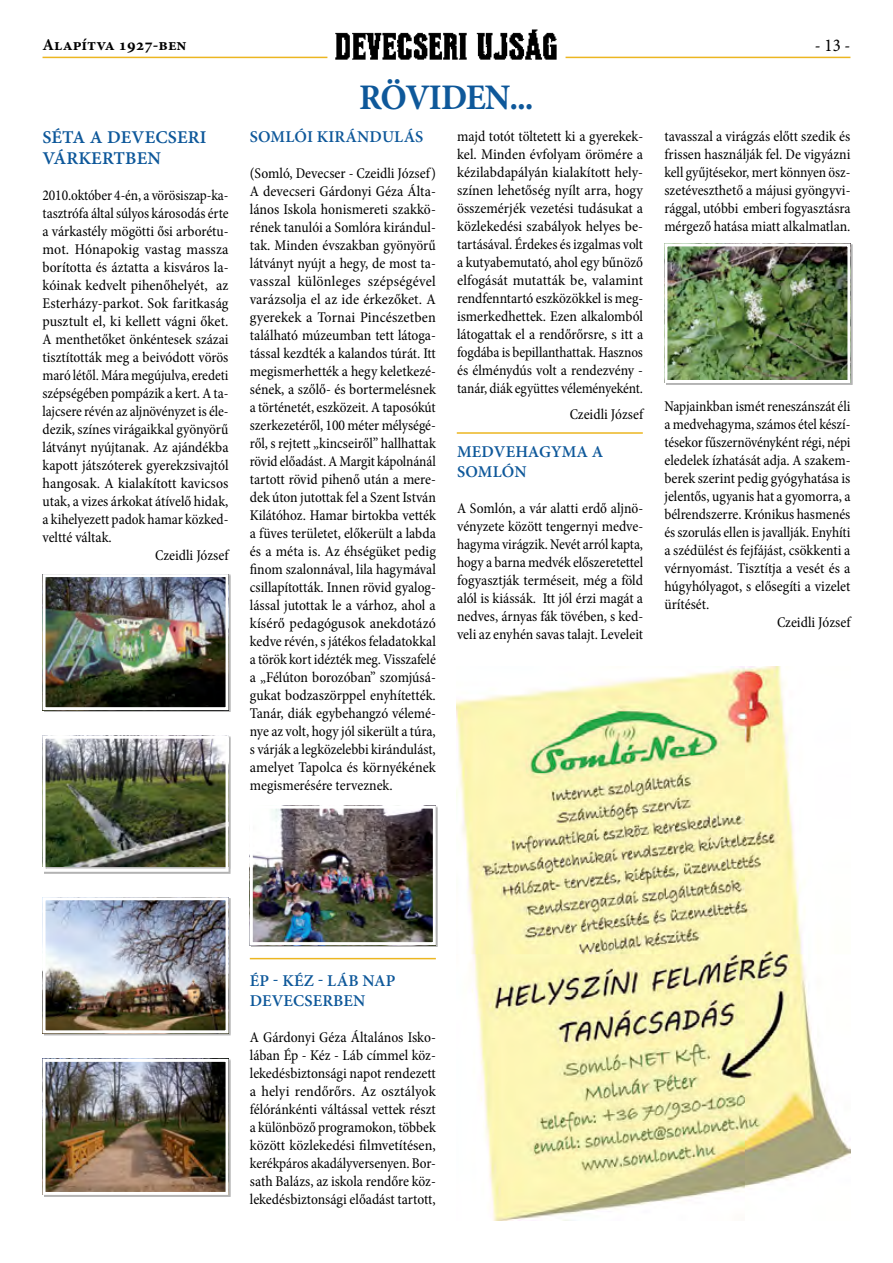
<style>
.page{position:relative;width:893px;height:1263px;background:#fff}
.page>*{position:absolute;margin:0;border:0;box-sizing:border-box;transform-origin:0 0}
.t1{font:700 36px "Minion Pro";letter-spacing:.035em;color:#0e589a;scale:.96 1}
.t2{font:18px/21.6px "Minion Pro Semibold Capt";letter-spacing:.01em;color:#0e589a}
.t3{font:18px "Minion Pro Cn Capt";color:#000}
.t4{font:600 16.5px/19.8px "Minion Pro";letter-spacing:.01em;color:#0e589a}
.t5{font:700 16.5px "Minion Pro";color:#000}
.t6{font:condensed 15px/18px "Minion Pro";letter-spacing:-.005em;color:#000;text-align:justify}
</style>
<div class="page">
<img style="left:335px;top:29px;width:222px;height:31px">
<hr style="left:43px;top:57px;width:284px;height:1px;background:#ecb621">
<hr style="left:566px;top:57px;width:284px;height:1px;background:#ecb621">
<div style="left:44px;top:575px;width:187px;height:137px;background:#000;opacity:.3"></div>
<img style="left:47px;top:578px;width:178px;height:128px">
<div style="left:43px;top:574px;width:186px;height:136px;border:3px solid #fff"></div>
<div style="left:44px;top:736px;width:187px;height:138px;background:#000;opacity:.3"></div>
<img style="left:47px;top:740px;width:178px;height:126px">
<div style="left:43px;top:736px;width:186px;height:136px;border:3px solid #fff"></div>
<div style="left:44px;top:898px;width:187px;height:137px;background:#000;opacity:.3"></div>
<img style="left:47px;top:901px;width:178px;height:128px">
<div style="left:43px;top:897px;width:186px;height:136px;border:3px solid #fff"></div>
<div style="left:44px;top:1059px;width:187px;height:138px;background:#b3b3b3"></div>
<img style="left:47px;top:1063px;width:178px;height:128px">
<div style="left:43px;top:1059px;width:186px;height:136px;border:3px solid #fff"></div>
<div style="left:251px;top:806px;width:187px;height:141px;background:#000;opacity:.3"></div>
<img style="left:254px;top:809px;width:178px;height:132px">
<div style="left:250px;top:805px;width:186px;height:140px;border:3px solid #fff"></div>
<div style="left:666px;top:244px;width:187px;height:141px;background:#000;opacity:.3"></div>
<img style="left:668px;top:247px;width:178px;height:132px">
<div style="left:664px;top:243px;width:186px;height:140px;border:3px solid #fff"></div>
<img style="left:457px;top:666px;width:393px;height:554px">
<hr style="left:250px;top:958px;width:186px;height:1px;background:#ecb621">
<hr style="left:457px;top:432px;width:186px;height:2px;background:#ecb621">
<p class="t5" style="left:43px;top:33px;width:145px">Alapítva 1927-ben</p>
<p class="t3" style="left:815px;top:33px;width:37px">- 13 -</p>
<p class="t2" style="left:43px;top:126px;width:166px">SÉTA A DEVECSERI<br>VÁRKERTBEN</p>
<p class="t6" style="left:43px;top:187px;width:188px">2010.október 4-én, a vörösiszap-ka-</p>
<p class="t6" style="left:43px;top:205px;width:188px">tasztrófa által súlyos károsodás érte</p>
<p class="t6" style="left:43px;top:223px;width:188px">a várkastély mögötti ősi arborétu-</p>
<p class="t6" style="left:43px;top:241px;width:188px">mot. Hónapokig vastag massza</p>
<p class="t6" style="left:43px;top:259px;width:188px">borította és áztatta a kisváros la-</p>
<p class="t6" style="left:43px;top:277px;width:187px">kóinak kedvelt pihenőhelyét, az</p>
<p class="t6" style="left:43px;top:295px;width:188px">Esterházy-parkot. Sok faritkaság</p>
<p class="t6" style="left:43px;top:313px;width:188px">pusztult el, ki kellett vágni őket.</p>
<p class="t6" style="left:43px;top:331px;width:188px">A menthetőket önkéntesek százai</p>
<p class="t6" style="left:43px;top:349px;width:188px">tisztították meg a beivódott vörös</p>
<p class="t6" style="left:43px;top:367px;width:187px">maró létől. Mára megújulva, eredeti</p>
<p class="t6" style="left:43px;top:385px;width:188px">szépségében pompázik a kert. A ta-</p>
<p class="t6" style="left:43px;top:403px;width:188px">lajcsere révén az aljnövényzet is éle-</p>
<p class="t6" style="left:43px;top:421px;width:187px">dezik, színes virágaikkal gyönyörű</p>
<p class="t6" style="left:43px;top:439px;width:188px">látványt nyújtanak. Az ajándékba</p>
<p class="t6" style="left:43px;top:457px;width:188px">kapott játszóterek gyerekzsivajtól</p>
<p class="t6" style="left:43px;top:475px;width:188px">hangosak. A kialakított kavicsos</p>
<p class="t6" style="left:43px;top:493px;width:188px">utak, a vizes árkokat átívelő hidak,</p>
<p class="t6" style="left:43px;top:511px;width:188px">a kihelyezett padok hamar közked-</p>
<p class="t6" style="left:43px;top:529px;width:71px">veltté váltak.</p>
<p class="t6" style="left:155px;top:547px;width:75px">Czeidli József</p>
<h1 class="t1" style="left:359px;top:72px;width:183px">Röviden...</h1>
<p class="t4" style="left:250px;top:126px;width:174px">SOMLÓI KIRÁNDULÁS</p>
<p class="t6" style="left:250px;top:164px;width:188px">(Somló, Devecser - Czeidli József)<br>A devecseri Gárdonyi Géza Álta&shy;lános Iskola honismereti szakkö&shy;rének tanulói a Somlóra kirándul&shy;tak. Minden évszakban gyönyörű látványt nyújt a hegy, de most ta&shy;vasszal különleges szépségével varázsolja el az ide érkezőket. A gyerekek a Tornai Pincészetben található múzeumban tett látoga&shy;tással kezdték a kalandos túrát. Itt megismerhették a hegy keletkezé&shy;sének, a szőlő- és bortermelésnek a történetét, eszközeit. A taposókút szerkezetéről, 100 méter mélységé&shy;ről, s rejtett „kincseiről” hallhattak rövid előadást. A Margit kápolnánál tartott rövid pihenő után a mere&shy;dek úton jutottak fel a Szent István Kilátóhoz. Hamar birtokba vették a füves területet, előkerült a labda és a méta is. Az éhségüket pedig finom szalonnával, lila hagymával csillapították. Innen rövid gyalog&shy;lással jutottak le a várhoz, ahol a kísérő pedagógusok anekdotázó kedve révén, s játékos feladatokkal a török kort idézték meg. Visszafelé a „Félúton borozóban” szomjúsá&shy;gukat bodzaszörppel enyhítették.<br>Tanár, diák egybehangzó vélemé&shy;nye az volt, hogy jól sikerült a túra, s várják a legközelebbi kirándulást, amelyet Tapolca és környékének megismerésére terveznek.</p>
<p class="t6" style="left:457px;top:127px;width:188px">majd totót töltetett ki a gyerekek&shy;kel. Minden évfolyam örömére a kézilabdapályán kialakított hely&shy;színen lehetőség nyílt arra, hogy összemérjék vezetési tudásukat a közlekedési szabályok helyes be&shy;tartásával. Érdekes és izgalmas volt a kutyabemutató, ahol egy bűnöző elfogását mutatták be, valamint rendfenntartó eszközökkel is meg&shy;ismerkedhettek. Ezen alkalomból látogattak el a rendőrőrsre, s itt a fogdába is bepillanthattak. Hasznos és élménydús volt a rendezvény - tanár, diák együttes véleményeként.</p>
<p class="t6" style="left:570px;top:406px;width:75px">Czeidli József</p>
<p class="t4" style="left:457px;top:442px;width:146px">MEDVEHAGYMA A<br>SOMLÓN</p>
<p class="t6" style="left:457px;top:499px;width:188px">A Somlón, a vár alatti erdő aljnö&shy;vényzete között tengernyi medve&shy;hagyma virágzik. Nevét arról kapta, hogy a barna medvék előszeretettel fogyasztják terméseit, még a föld alól is kiássák. Itt jól érzi magát a nedves, árnyas fák tövében, s ked&shy;veli az enyhén savas talajt. Leveleit</p>
<p class="t6" style="left:664px;top:127px;width:188px">tavasszal a virágzás előtt szedik és frissen használják fel. De vigyázni kell gyűjtésekor, mert könnyen ös - szetéveszthető a májusi gyöngyvi&shy;rággal, utóbbi emberi fogyasztásra mérgező hatása miatt alkalmatlan.</p>
<p class="t6" style="left:664px;top:397px;width:187px">Napjainkban ismét reneszánszát éli</p>
<p class="t6" style="left:664px;top:415px;width:188px">a medvehagyma, számos étel készí-</p>
<p class="t6" style="left:664px;top:433px;width:188px">tésekor fűszernövényként régi, népi</p>
<p class="t6" style="left:664px;top:451px;width:188px">eledelek ízhatását adja. A szakem-</p>
<p class="t6" style="left:664px;top:469px;width:188px">berek szerint pedig gyógyhatása is</p>
<p class="t6" style="left:664px;top:487px;width:188px">jelentős, ugyanis hat a gyomorra, a</p>
<p class="t6" style="left:664px;top:505px;width:188px">bélrendszerre. Krónikus hasmenés</p>
<p class="t6" style="left:664px;top:523px;width:187px">és szorulás ellen is javallják. Enyhíti</p>
<p class="t6" style="left:664px;top:541px;width:188px">a szédülést és fejfájást, csökkenti a</p>
<p class="t6" style="left:664px;top:559px;width:188px">vérnyomást. Tisztítja a vesét és a</p>
<p class="t6" style="left:664px;top:577px;width:188px">húgyhólyagot, s elősegíti a vizelet</p>
<p class="t6" style="left:664px;top:595px;width:46px">ürítését.</p>
<p class="t6" style="left:777px;top:613px;width:75px">Czeidli József</p>
<p class="t4" style="left:250px;top:971px;width:147px">ÉP - KÉZ - LÁB NAP<br>DEVECSERBEN</p>
<p class="t6" style="left:250px;top:1028px;width:188px">A Gárdonyi Géza Általános Isko&shy;lában Ép - Kéz - Láb címmel köz&shy;lekedésbiztonsági napot rendezett a helyi rendőrőrs. Az osztályok félóránkénti váltással vettek részt a különböző programokon, többek között közlekedési filmvetítésen, kerékpáros akadályversenyen. Bor&shy;sath Balázs, az iskola rendőre köz&shy;lekedésbiztonsági előadást tartott,</p>
</div>
